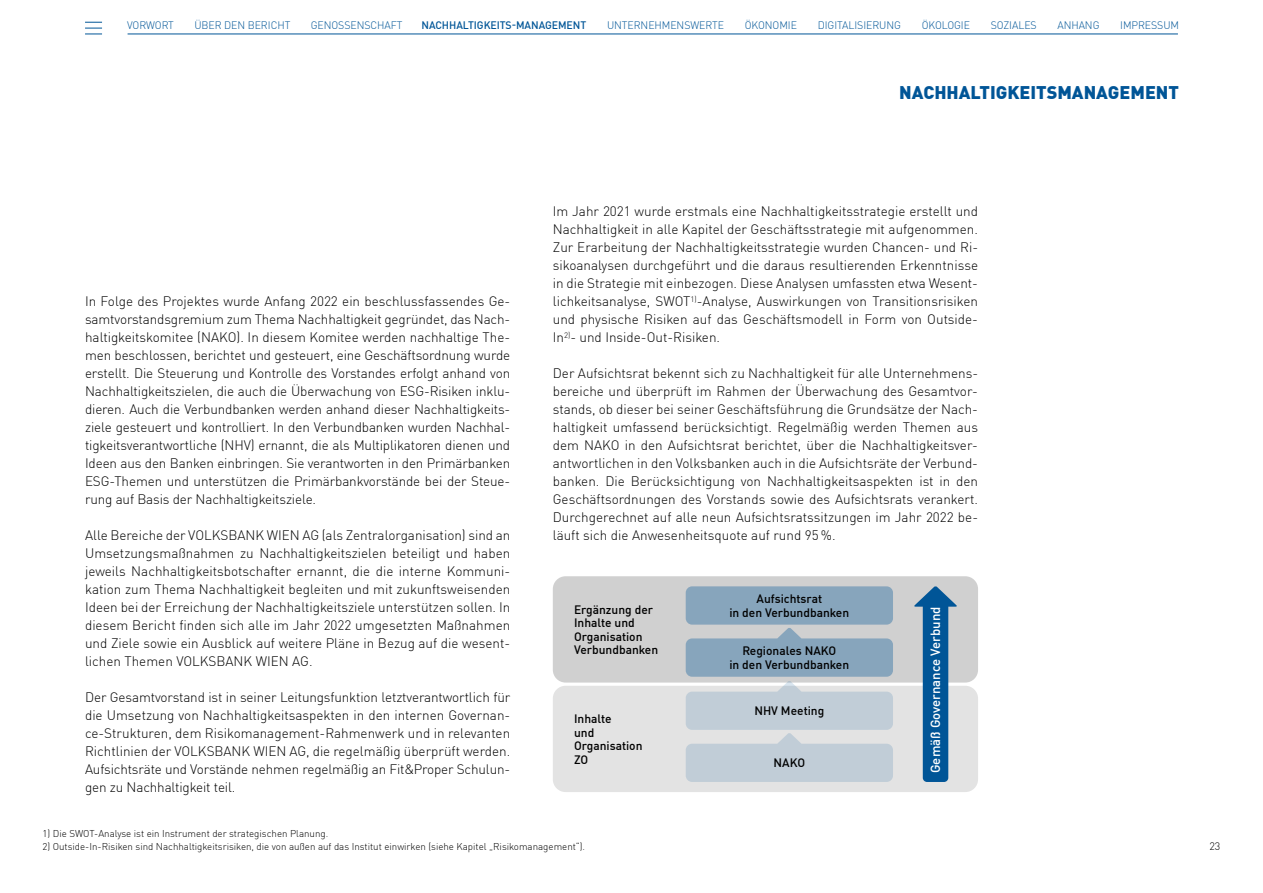
<style>
.page{position:relative;width:1263px;height:893px;background:#fff}
.page>*{position:absolute;margin:0;border:0;box-sizing:border-box;transform-origin:0 0}
.t1{font:900 18px "DINOT";color:#005597}
.t2{font:300 13.5px/18px "DINOT";color:#000;text-align:justify}
.t3{font:500 13.2px "DINOT";color:#fff}
.t4{font:500 12px/13.5px "DINOT";color:#000;text-align:center}
.t5{font:300 10.8px "DINOT";letter-spacing:-.005em;color:#005597}
.t6{font:500 10.8px "DINOT";letter-spacing:-.005em;color:#005597}
.t7{font:300 10.8px "DINOT";color:#000}
.t8{font:300 9.75px "DINOT";color:#000}
</style>
<div class="page">
<div style="left:553px;top:576px;width:425px;height:107px;background:#d0d0d0;border-radius:13px"></div>
<div style="left:553px;top:686px;width:425px;height:106px;background:#e3e3e3;border-radius:13px"></div>
<svg style="left:686px;top:628px;width:207px;height:154px"></svg>
<div style="left:923px;top:602px;width:25px;height:180px;background:#005597;border-radius:4px"></div>
<svg style="left:914px;top:586px;width:43px;height:21px"></svg>
<div style="left:686px;top:586px;width:207px;height:39px;background:#87a5bc;border-radius:6px"></div>
<svg style="left:85px;top:22px;width:17px;height:13px"></svg>
<hr style="left:128px;top:34px;width:1050px;height:1px;background:#005597">
<p class="t5" style="left:127px;top:17px;width:48px">VORWORT</p>
<p class="t5" style="left:194px;top:17px;width:97px">ÜBER DEN BERICHT</p>
<p class="t5" style="left:311px;top:17px;width:93px">GENOSSENSCHAFT</p>
<p class="t6" style="left:421px;top:17px;width:166px">NACHHALTIGKEITS-MANAGEMENT</p>
<p class="t5" style="left:607px;top:17px;width:118px">UNTERNEHMENSWERTE</p>
<p class="t5" style="left:745px;top:17px;width:54px">ÖKONOMIE</p>
<p class="t5" style="left:818px;top:17px;width:85px">DIGITALISIERUNG</p>
<p class="t5" style="left:922px;top:17px;width:50px">ÖKOLOGIE</p>
<p class="t5" style="left:991px;top:17px;width:47px">SOZIALES</p>
<p class="t5" style="left:1057px;top:17px;width:44px">ANHANG</p>
<p class="t5" style="left:1120px;top:17px;width:60px">IMPRESSUM</p>
<h1 class="t1" style="left:899px;top:78px;width:281px">NACHHALTIGKEITSMANAGEMENT</h1>
<p class="t2" style="left:85px;top:291px;width:427px">In Folge des Projektes wurde Anfang 2022 ein beschlussfassendes Ge&shy;samtvorstandsgremium zum Thema Nachhaltigkeit gegründet, das Nach&shy;haltigkeitskomitee (NAKO). In diesem Komitee werden nachhaltige The&shy;men beschlossen, berichtet und gesteuert, eine Geschäftsordnung wurde erstellt. Die Steuerung und Kontrolle des Vorstandes erfolgt anhand von Nachhaltigkeitszielen, die auch die Überwachung von ESG-Risiken inklu&shy;dieren. Auch die Verbundbanken werden anhand dieser Nachhaltigkeits&shy;ziele gesteuert und kontrolliert. In den Verbundbanken wurden Nachhal&shy;tigkeitsverantwortliche (NHV) ernannt, die als Multiplikatoren dienen und Ideen aus den Banken einbringen. Sie verantworten in den Primärbanken ESG-Themen und unterstützen die Primärbankvorstände bei der Steue&shy;rung auf Basis der Nachhaltigkeitsziele.</p>
<p class="t2" style="left:85px;top:525px;width:427px">Alle Bereiche der VOLKSBANK WIEN AG (als Zentralorganisation) sind an Umsetzungsmaßnahmen zu Nachhaltigkeitszielen beteiligt und haben jeweils Nachhaltigkeitsbotschafter ernannt, die die interne Kommuni&shy;kation zum Thema Nachhaltigkeit begleiten und mit zukunftsweisenden Ideen bei der Erreichung der Nachhaltigkeitsziele unterstützen sollen. In diesem Bericht finden sich alle im Jahr 2022 umgesetzten Maßnahmen und Ziele sowie ein Ausblick auf weitere Pläne in Bezug auf die wesent&shy;lichen Themen VOLKSBANK WIEN AG.</p>
<p class="t2" style="left:85px;top:687px;width:427px">Der Gesamtvorstand ist in seiner Leitungsfunktion letztverantwortlich für die Umsetzung von Nachhaltigkeitsaspekten in den internen Governan&shy;ce-Strukturen, dem Risikomanagement-Rahmenwerk und in relevanten Richtlinien der VOLKSBANK WIEN AG, die regelmäßig überprüft werden.<br>Aufsichtsräte und Vorstände nehmen regelmäßig an Fit&amp;Proper Schulun&shy;gen zu Nachhaltigkeit teil.</p>
<p class="t2" style="left:553px;top:201px;width:427px">Im Jahr 2021 wurde erstmals eine Nachhaltigkeitsstrategie erstellt und Nachhaltigkeit in alle Kapitel der Geschäftsstrategie mit aufgenommen.<br>Zur Erarbeitung der Nachhaltigkeitsstrategie wurden Chancen- und Ri&shy;sikoanalysen durchgeführt und die daraus resultierenden Erkenntnisse in die Strategie mit einbezogen. Diese Analysen umfassten etwa Wesent&shy;lichkeitsanalyse, SWOT<sup>1)</sup>-Analyse, Auswirkungen von Transitionsrisiken und physische Risiken auf das Geschäftsmodell in Form von Outside-In<sup>2)</sup>- und Inside-Out-Risiken.</p>
<p class="t2" style="left:553px;top:363px;width:427px">Der Aufsichtsrat bekennt sich zu Nachhaltigkeit für alle Unternehmens&shy;bereiche und überprüft im Rahmen der Überwachung des Gesamtvor&shy;stands, ob dieser bei seiner Geschäftsführung die Grundsätze der Nach&shy;haltigkeit umfassend berücksichtigt. Regelmäßig werden Themen aus dem NAKO in den Aufsichtsrat berichtet, über die Nachhaltigkeitsver&shy;antwortlichen in den Volksbanken auch in die Aufsichtsräte der Verbund&shy;banken. Die Berücksichtigung von Nachhaltigkeitsaspekten ist in den Geschäftsordnungen des Vorstands sowie des Aufsichtsrats verankert.<br>Durchgerechnet auf alle neun Aufsichtsratssitzungen im Jahr 2022 be&shy;läuft sich die Anwesenheitsquote auf rund 95 %.</p>
<p class="t4" style="left:574px;top:602px;width:86px;text-align:left">Ergänzung der<br>Inhalte und<br>Organisation<br>Verbundbanken</p>
<p class="t4" style="left:574px;top:711px;width:70px;text-align:left">Inhalte<br>und<br>Organisation<br>ZO</p>
<p class="t4" style="left:729px;top:591px;width:121px">Aufsichtsrat<br>in den Verbundbanken</p>
<p class="t4" style="left:729px;top:643px;width:121px">Regionales NAKO<br>in den Verbundbanken</p>
<p class="t4" style="left:754px;top:703px;width:72px">NHV Meeting</p>
<p class="t4" style="left:773px;top:755px;width:33px">NAKO</p>
<p class="t3" style="left:925px;top:773px;width:168px;rotate:-90deg">Gemäß Governance Verbund</p>
<p class="t8" style="left:43px;top:826px;width:287px">1) Die SWOT-Analyse ist ein Instrument der strategischen Planung.</p>
<p class="t8" style="left:43px;top:840px;width:544px">2) Outside-In-Risiken sind Nachhaltigkeitsrisiken, die von außen auf das Institut einwirken (siehe Kapitel „Risikomanagement“).</p>
<p class="t7" style="left:1209px;top:838px;width:13px">23</p>
</div>
